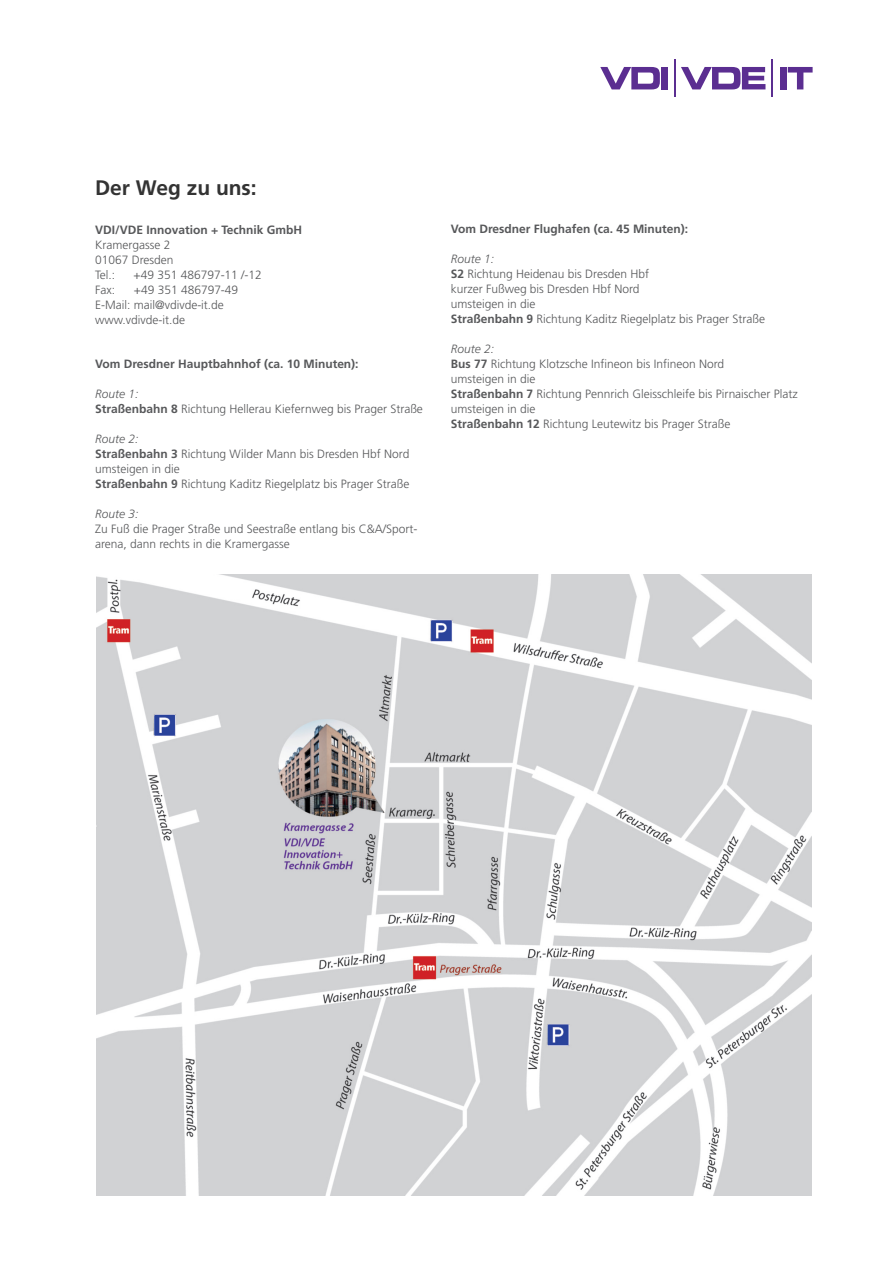
<style>
.page{position:relative;width:893px;height:1263px;background:#fff}
.page>*{position:absolute;margin:0;border:0;box-sizing:border-box;transform-origin:0 0}
.t1{font:700 21px "Frutiger";color:#333}
.t2{font:300 12px/15px "Frutiger";color:#57585a}
.t3{font:700 12px "Frutiger";color:#57585a}
.t4{font:italic 300 12px "Frutiger";color:#57585a}
.s1{font-style:italic}
.s2{font-weight:700}
</style>
<div class="page">
<img style="left:97px;top:575px;width:715px;height:620px">
<svg style="left:600px;top:67px;width:60px;height:22px"></svg>
<div style="left:661px;top:67px;width:7px;height:22px;background:#5b2e91"></div>
<svg style="left:681px;top:67px;width:84px;height:22px"></svg>
<div style="left:780px;top:67px;width:6px;height:22px;background:#5b2e91"></div>
<svg style="left:788px;top:67px;width:25px;height:22px"></svg>
<hr style="left:772px;top:60px;width:1px;height:37px;background:#5b2e91">
<hr style="left:674px;top:60px;width:2px;height:37px;background:#5b2e91">
<h1 class="t1" style="left:95px;top:179px;width:163px">Der Weg zu uns:</h1>
<p class="t3" style="left:95px;top:225px;width:208px">VDI/VDE Innovation + Technik GmbH</p>
<p class="t2" style="left:95px;top:238px;width:80px">Kramergasse 2<br>01067 Dresden<br>Tel.:</p>
<p class="t2" style="left:134px;top:268px;width:130px">+49 351 486797-11 /-12</p>
<p class="t2" style="left:95px;top:283px;width:145px;text-indent:39px">+49 351 486797-49<br>E-Mail: mail@vdivde-it.de www.vdivde-it.de</p>
<p class="t3" style="left:95px;top:359px;width:265px">Vom Dresdner Hauptbahnhof (ca. 10 Minuten):</p>
<p class="t2" style="left:95px;top:387px;width:329px"><span class="s1">Route 1:<br></span><span class="s2">Straßenbahn 8</span> Richtung Hellerau Kiefernweg bis Prager Straße</p>
<p class="t2" style="left:95px;top:432px;width:316px"><span class="s1">Route 2:<br></span><span class="s2">Straßenbahn 3</span> Richtung Wilder Mann bis Dresden Hbf Nord umsteigen in die<br><span class="s2">Straßenbahn 9</span> Richtung Kaditz Riegelplatz bis Prager Straße</p>
<p class="t4" style="left:95px;top:509px;width:45px">Route 3:</p>
<p class="t2" style="left:95px;top:522px;width:324px">Zu Fuß die Prager Straße und Seestraße entlang bis C&amp;A/Sport&shy;arena, dann rechts in die Kramergasse</p>
<p class="t2" style="left:95px;top:283px;width:21px">Fax:</p>
<p class="t3" style="left:451px;top:224px;width:239px">Vom Dresdner Flughafen (ca. 45 Minuten):</p>
<p class="t2" style="left:451px;top:252px;width:316px"><span class="s1">Route 1:<br></span><span class="s2">S2</span> Richtung Heidenau bis Dresden Hbf<br>kurzer Fußweg bis Dresden Hbf Nord<br>umsteigen in die<br><span class="s2">Straßenbahn 9</span> Richtung Kaditz Riegelplatz bis Prager Straße</p>
<p class="t2" style="left:451px;top:342px;width:349px"><span class="s1">Route 2:<br></span><span class="s2">Bus 77</span> Richtung Klotzsche Infineon bis Infineon Nord<br>umsteigen in die<br><span class="s2">Straßenbahn 7</span> Richtung Pennrich Gleisschleife bis Pirnaischer Platz umsteigen in die<br><span class="s2">Straßenbahn 12</span> Richtung Leutewitz bis Prager Straße</p>
</div>
